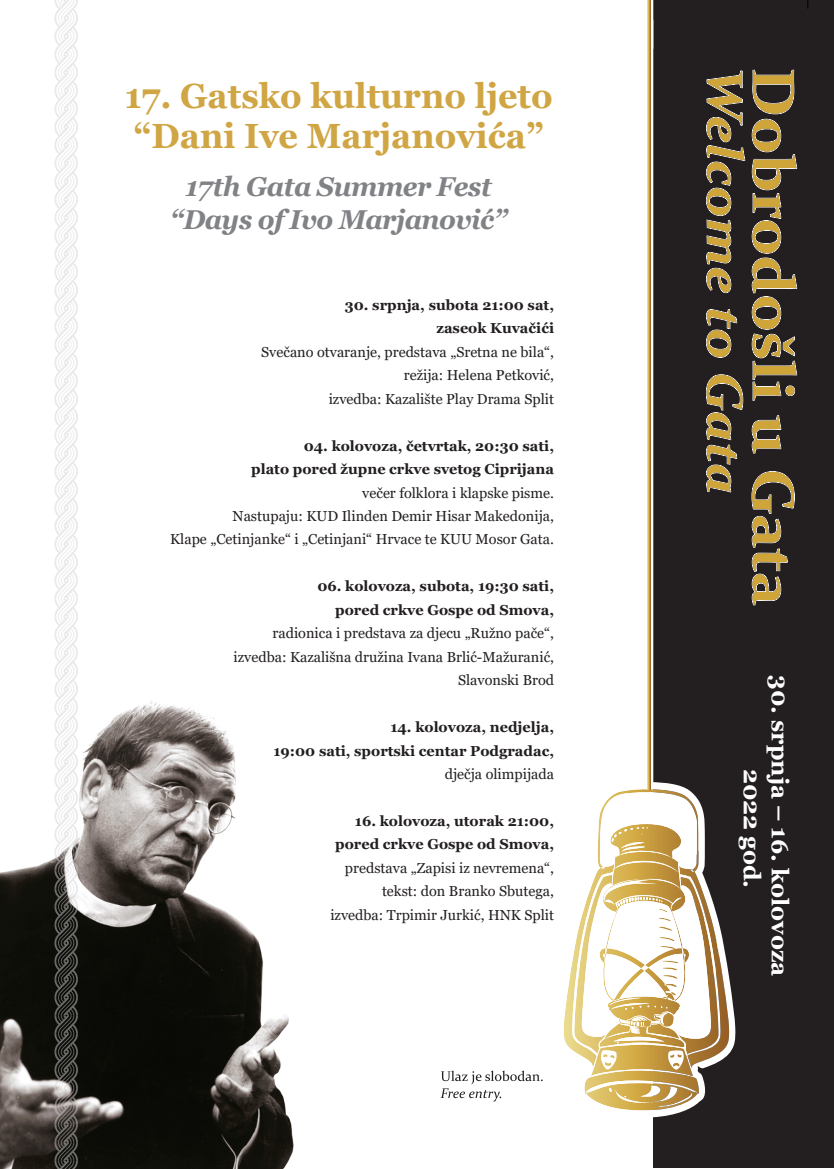
<style>
.page{position:relative;width:834px;height:1169px;background:#fff}
.page>*{position:absolute;margin:0;border:0;box-sizing:border-box;transform-origin:0 0}
.t1{font:700 34.91px/39.8px "Georgia";color:#d0a543}
.t2{font:italic 700 27.21px/32.9px "Georgia";letter-spacing:-.025em;color:#808285;text-align:center}
.t3{font:700 23.62px/28px "Georgia";color:#fff;text-align:center}
.t4{font:14.44px/23.4px "Georgia";color:#231f20;text-align:right}
.t5{font:700 14.44px/23.4px "Georgia";color:#231f20;text-align:right}
</style>
<div class="page">
<div style="left:653px;top:0;width:180px;height:1166px;background:#231f20"></div>
<img style="left:0;top:701px;width:293px;height:467px">
<svg style="left:563px;top:782px;width:172px;height:335px"></svg>
<svg style="left:667px;top:1050px;width:17px;height:19px"></svg>
<svg style="left:600px;top:1049px;width:17px;height:20px"></svg>
<svg style="left:706px;top:70px;width:91px;height:535px"></svg>
<svg style="left:706px;top:464px;width:25px;height:28px"></svg>
<svg style="left:54px;top:0;width:24px;height:1168px"></svg>
<div style="left:424px;top:1042px;width:140px;height:94px;background:#fff"></div>
<svg style="left:440px;top:1070px;width:102px;height:31px"></svg>
<svg style="left:644px;top:0;width:9px;height:786px"></svg>
<svg style="left:647px;top:0;width:3px;height:48px"></svg>
<h1 class="t1" style="left:125px;top:76px;width:429px">17. Gatsko kulturno ljeto “Dani Ive Marjanovića”</h1>
<h2 class="t2" style="left:170px;top:170px;width:338px">17th Gata Summer Fest “Days of Ivo Marjanović”</h2>
<p class="t5" style="left:345px;top:293px;width:211px">30. srpnja, subota 21:00 sat, zaseok Kuvačići</p>
<p class="t4" style="left:261px;top:340px;width:294px">Svečano otvaranje, predstava „Sretna ne bila“, režija: Helena Petković,<br>izvedba: Kazalište Play Drama Split</p>
<p class="t5" style="left:251px;top:434px;width:304px">04. kolovoza, četvrtak, 20:30 sati,<br>plato pored župne crkve svetog Ciprijana</p>
<p class="t4" style="left:170px;top:481px;width:385px">večer folklora i klapske pisme.<br>Nastupaju: KUD Ilinden Demir Hisar Makedonija,<br>Klape „Cetinjanke“ i „Cetinjani“ Hrvace te KUU Mosor Gata.</p>
<p class="t5" style="left:317px;top:574px;width:238px">06. kolovoza, subota, 19:30 sati, pored crkve Gospe od Smova,</p>
<p class="t4" style="left:233px;top:621px;width:322px">radionica i predstava za djecu „Ružno pače“, izvedba: Kazališna družina Ivana Brlić-Mažuranić,<br>Slavonski Brod</p>
<p class="t5" style="left:273px;top:715px;width:282px">14. kolovoza, nedjelja,<br>19:00 sati, sportski centar Podgradac,</p>
<p class="t4" style="left:444px;top:762px;width:111px">dječja olimpijada</p>
<p class="t5" style="left:335px;top:809px;width:220px">16. kolovoza, utorak 21:00, pored crkve Gospe od Smova,</p>
<p class="t4" style="left:330px;top:856px;width:225px">predstava „Zapisi iz nevremena“, tekst: don Branko Sbutega, izvedba: Trpimir Jurkić, HNK Split</p>
<h3 class="t3" style="left:793px;top:675px;width:302px;rotate:90deg">30. srpnja – 16. kolovoza<br>2022 god.</h3>
</div>
